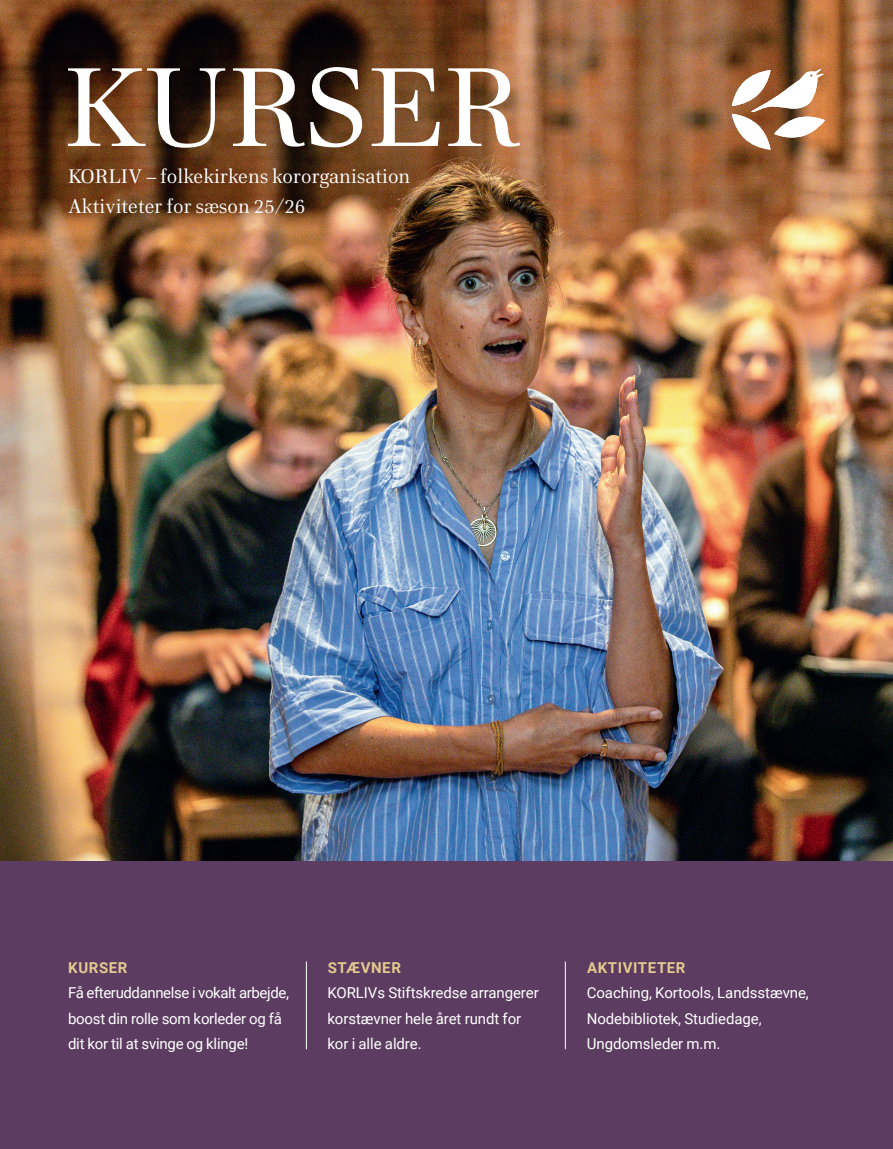
<style>
.page{position:relative;width:893px;height:1149px;background:#fff}
.page>*{position:absolute;margin:0;border:0;box-sizing:border-box;transform-origin:0 0}
.Rubrik_Home_Text{font:108.9px "Home Text";letter-spacing:.005em;color:#fff}
.Rubrik_Home_Text-2{font:19.2px "Home Text";letter-spacing:.005em;color:#fff}
.Citiat_Stor{font:15px/25.5px "Roboto";letter-spacing:-.005em;color:#fff}
.Citiat_Stor-2{font:15px/25.5px "Roboto";letter-spacing:-.025em;color:#fff}
.Citiat_Stor-3{font:700 15px "Roboto";letter-spacing:.04em;color:#e4ca8f}
</style>
<div class="page">
<img style="left:0;top:0;width:893px;height:861px">
<div style="left:0;top:861px;width:893px;height:287px;background:#5c3c61"></div>
<img style="left:732px;top:69px;width:93px;height:81px">
<hr style="left:306px;top:961px;width:1px;height:87px;background:#fff">
<hr style="left:565px;top:961px;width:1px;height:87px;background:#fff">
<p class="Rubrik_Home_Text" style="left:64px;top:38px;width:458px">KURSER</p>
<p class="Rubrik_Home_Text-2" style="left:68px;top:164px;width:344px">KORLIV – folkekirkens kororganisation</p>
<p class="Rubrik_Home_Text-2" style="left:68px;top:194px;width:239px">Aktiviteter for sæson 25/26</p>
<p class="Citiat_Stor-3" style="left:68px;top:956px;width:61px">KURSER</p>
<p class="Citiat_Stor-2" style="left:68px;top:979px;width:222px">Få efteruddannelse i vokalt arbejde, boost din rolle som korleder og få</p>
<p class="Citiat_Stor" style="left:68px;top:1030px;width:182px">dit kor til at svinge og klinge!</p>
<p class="Citiat_Stor-3" style="left:328px;top:956px;width:75px">STÆVNER</p>
<p class="Citiat_Stor" style="left:327px;top:979px;width:213px">KORLIVs Stiftskredse arrangerer korstævner hele året rundt for</p>
<p class="Citiat_Stor" style="left:327px;top:1030px;width:96px">kor i alle aldre.</p>
<p class="Citiat_Stor-3" style="left:587px;top:956px;width:100px">AKTIVITETER</p>
<p class="Citiat_Stor" style="left:587px;top:979px;width:224px">Coaching, Kortools, Landsstævne,<br>Nodebibliotek, Studiedage,</p>
<p class="Citiat_Stor" style="left:587px;top:1030px;width:135px">Ungdomsleder m.m.</p>
</div>
